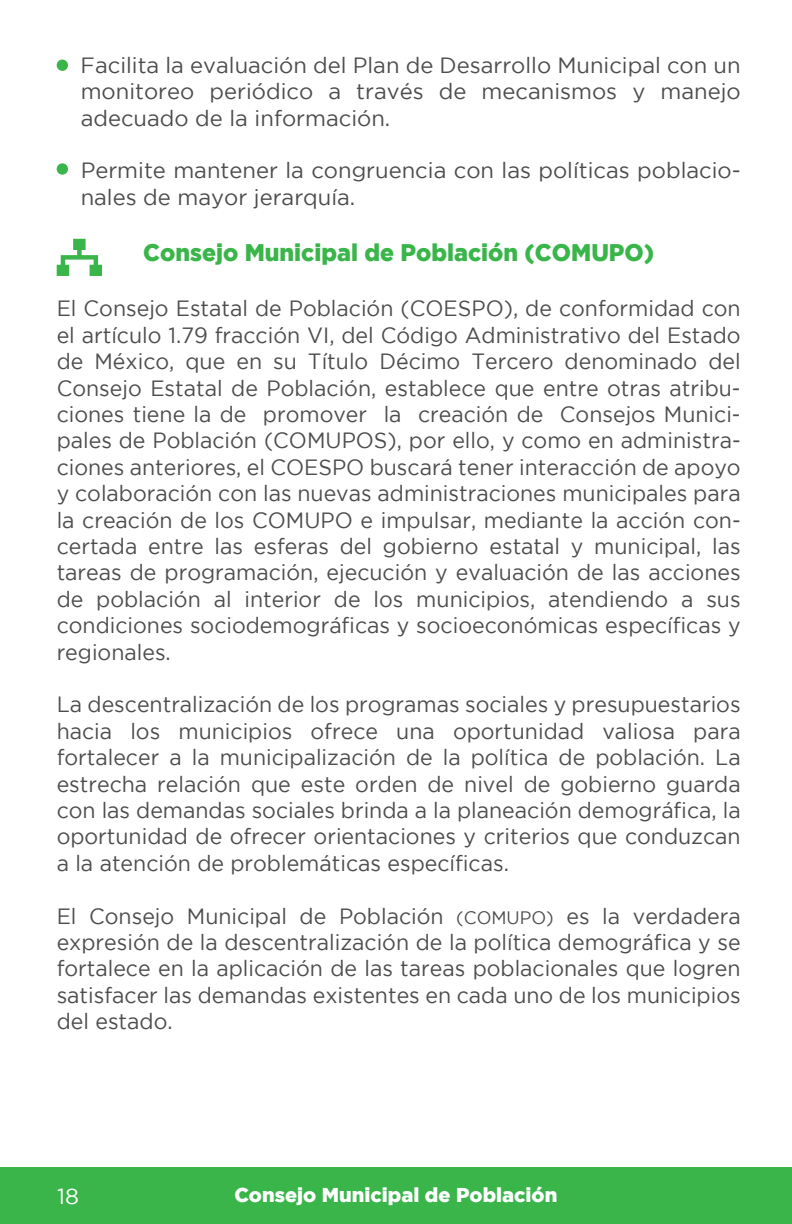
<style>
.page{position:relative;width:792px;height:1224px;background:#fff}
.page>*{position:absolute;margin:0;border:0;box-sizing:border-box;transform-origin:0 0}
.t1{font:900 24px "Gotham";color:#39b54a}
.t2{font:22px/26.4px "Gotham";color:#4d4d4f;text-align:justify}
.t3{font:22px "Gotham";color:#fff}
.t4{font:900 20px "Gotham";color:#fff}
.s1{font-size:18px}
</style>
<div class="page">
<div style="left:0;top:1167px;width:792px;height:57px;background:#39b54a"></div>
<div style="left:57px;top:60px;width:11px;height:11px;background:#39b54a;border-radius:50%"></div>
<div style="left:57px;top:163px;width:11px;height:12px;background:#39b54a;border-radius:50%"></div>
<svg style="left:57px;top:239px;width:45px;height:37px"></svg>
<p class="t2" style="left:81px;top:51px;width:662px">Facilita la evaluación del Plan de Desarrollo Municipal con un monitoreo periódico a través de mecanismos y manejo adecuado de la información.</p>
<p class="t2" style="left:81px;top:157px;width:662px">Permite mantener la congruencia con las políticas poblacio&shy;nales de mayor jerarquía.</p>
<p class="t1" style="left:143px;top:239px;width:513px">Consejo Municipal de Población (COMUPO)</p>
<p class="t2" style="left:57px;top:295px;width:686px">El Consejo Estatal de Población (COESPO), de conformidad con el artículo 1.79 fracción VI, del Código Administrativo del Estado de México, que en su Título Décimo Tercero denominado del Consejo Estatal de Población, establece que entre otras atribu&shy;ciones tiene la de promover la creación de Consejos Munici&shy;pales de Población (COMUPOS), por ello, y como en administra&shy;ciones anteriores, el COESPO buscará tener interacción de apoyo y colaboración con las nuevas administraciones municipales para la creación de los COMUPO e impulsar, mediante la acción con&shy;certada entre las esferas del gobierno estatal y municipal, las tareas de programación, ejecución y evaluación de las acciones de población al interior de los municipios, atendiendo a sus condiciones sociodemográficas y socioeconómicas específicas y regionales.</p>
<p class="t2" style="left:57px;top:691px;width:686px">La descentralización de los programas sociales y presupuestarios hacia los municipios ofrece una oportunidad valiosa para fortalecer a la municipalización de la política de población. La estrecha relación que este orden de nivel de gobierno guarda con las demandas sociales brinda a la planeación demográfica, la oportunidad de ofrecer orientaciones y criterios que conduzcan a la atención de problemáticas específicas.</p>
<p class="t2" style="left:57px;top:902px;width:686px">El Consejo Municipal de Población <span class="s1">(COMUPO)</span> es la verdadera expresión de la descentralización de la política demográfica y se fortalece en la aplicación de las tareas poblacionales que logren satisfacer las demandas existentes en cada uno de los municipios del estado.</p>
<p class="t3" style="left:57px;top:1184px;width:23px">18</p>
<p class="t4" style="left:234px;top:1183px;width:325px">Consejo Municipal de Población</p>
</div>
